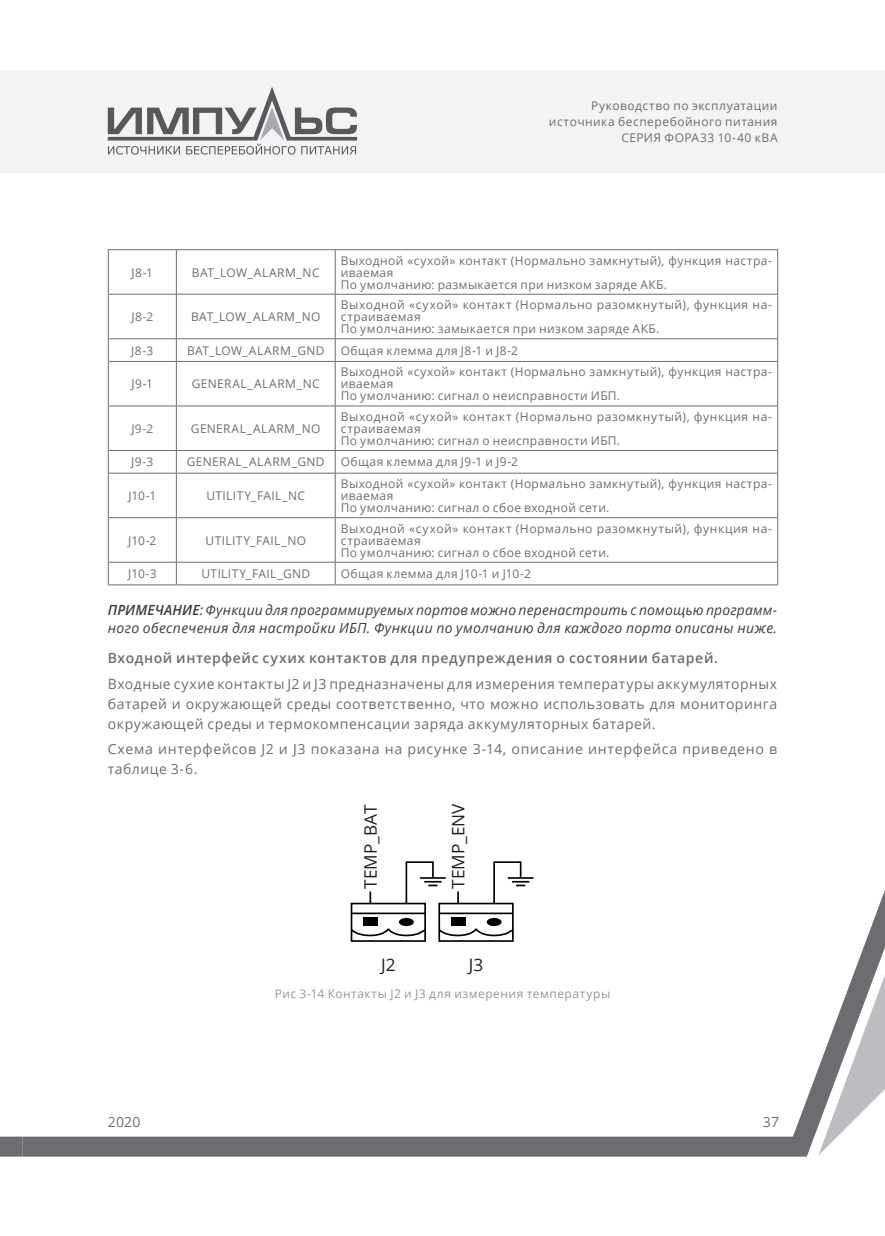
<style>
.page{position:relative;width:885px;height:1236px;background:#fff}
.page>*{position:absolute;margin:0;border:0;box-sizing:border-box;transform-origin:0 0}
.t1{font:17.2px "Open Sans";color:#231f20}
.Простой_текст{font:14px/20px "Open Sans";letter-spacing:.045em;color:#6c6d70;text-align:justify}
.Простой_текст-2{font:italic 14px/18px "Open Sans";letter-spacing:.02em;color:#3e3e3f}
.Простой_текст-3{font:600 14px "Open Sans";letter-spacing:.045em;color:#6c6d70}
.Простой_текст-4{font:12px/12px "Open Sans";letter-spacing:.035em;color:#6c6d70}
.Простой_текст-5{font:12px "Open Sans";letter-spacing:.04em;color:#939598}
.s1{font-weight:600}
</style>
<div class="page">
<svg style="left:0;top:1136px;width:3px;height:21px"></svg>
<svg style="left:3px;top:877px;width:881px;height:280px"></svg>
<hr style="left:108px;top:249px;width:68px;height:1px;background:#6c6d70">
<hr style="left:176px;top:249px;width:159px;height:1px;background:#6c6d70">
<hr style="left:176px;top:250px;width:1px;height:44px;background:#6c6d70">
<hr style="left:335px;top:249px;width:443px;height:1px;background:#6c6d70">
<hr style="left:335px;top:250px;width:1px;height:44px;background:#6c6d70">
<hr style="left:109px;top:294px;width:67px;height:1px;background:#6c6d70">
<hr style="left:176px;top:294px;width:159px;height:1px;background:#6c6d70">
<hr style="left:176px;top:294px;width:1px;height:44px;background:#6c6d70">
<hr style="left:335px;top:294px;width:442px;height:1px;background:#6c6d70">
<hr style="left:335px;top:294px;width:1px;height:44px;background:#6c6d70">
<hr style="left:109px;top:338px;width:67px;height:1px;background:#6c6d70">
<hr style="left:176px;top:338px;width:159px;height:1px;background:#6c6d70">
<svg style="left:176px;top:339px;width:1px;height:22px"></svg>
<hr style="left:335px;top:338px;width:442px;height:1px;background:#6c6d70">
<svg style="left:335px;top:339px;width:1px;height:22px"></svg>
<hr style="left:109px;top:361px;width:67px;height:1px;background:#6c6d70">
<hr style="left:176px;top:361px;width:159px;height:1px;background:#6c6d70">
<hr style="left:176px;top:362px;width:1px;height:44px;background:#6c6d70">
<hr style="left:335px;top:361px;width:442px;height:1px;background:#6c6d70">
<hr style="left:335px;top:362px;width:1px;height:44px;background:#6c6d70">
<hr style="left:109px;top:406px;width:67px;height:1px;background:#6c6d70">
<hr style="left:176px;top:406px;width:159px;height:1px;background:#6c6d70">
<hr style="left:176px;top:406px;width:1px;height:44px;background:#6c6d70">
<hr style="left:335px;top:406px;width:442px;height:1px;background:#6c6d70">
<hr style="left:335px;top:406px;width:1px;height:44px;background:#6c6d70">
<hr style="left:109px;top:450px;width:67px;height:1px;background:#6c6d70">
<hr style="left:176px;top:450px;width:159px;height:1px;background:#6c6d70">
<svg style="left:176px;top:451px;width:1px;height:22px"></svg>
<hr style="left:335px;top:450px;width:442px;height:1px;background:#6c6d70">
<svg style="left:335px;top:451px;width:1px;height:22px"></svg>
<hr style="left:109px;top:473px;width:67px;height:1px;background:#6c6d70">
<hr style="left:176px;top:473px;width:159px;height:1px;background:#6c6d70">
<hr style="left:176px;top:473px;width:1px;height:44px;background:#6c6d70">
<hr style="left:335px;top:473px;width:442px;height:1px;background:#6c6d70">
<hr style="left:335px;top:473px;width:1px;height:44px;background:#6c6d70">
<hr style="left:109px;top:517px;width:67px;height:1px;background:#6c6d70">
<hr style="left:176px;top:517px;width:159px;height:1px;background:#6c6d70">
<hr style="left:176px;top:518px;width:1px;height:44px;background:#6c6d70">
<hr style="left:335px;top:517px;width:442px;height:1px;background:#6c6d70">
<hr style="left:335px;top:518px;width:1px;height:44px;background:#6c6d70">
<hr style="left:109px;top:562px;width:67px;height:1px;background:#6c6d70">
<hr style="left:176px;top:562px;width:159px;height:1px;background:#6c6d70">
<svg style="left:176px;top:562px;width:1px;height:22px"></svg>
<hr style="left:335px;top:562px;width:442px;height:1px;background:#6c6d70">
<svg style="left:335px;top:562px;width:1px;height:22px"></svg>
<hr style="left:108px;top:250px;width:1px;height:44px;background:#6c6d70">
<hr style="left:777px;top:250px;width:1px;height:44px;background:#6c6d70">
<hr style="left:108px;top:294px;width:1px;height:45px;background:#6c6d70">
<hr style="left:777px;top:294px;width:1px;height:45px;background:#6c6d70">
<svg style="left:108px;top:339px;width:1px;height:22px"></svg>
<svg style="left:777px;top:339px;width:1px;height:22px"></svg>
<hr style="left:108px;top:361px;width:1px;height:45px;background:#6c6d70">
<hr style="left:777px;top:361px;width:1px;height:45px;background:#6c6d70">
<hr style="left:108px;top:406px;width:1px;height:44px;background:#6c6d70">
<hr style="left:777px;top:406px;width:1px;height:44px;background:#6c6d70">
<svg style="left:108px;top:450px;width:1px;height:23px"></svg>
<svg style="left:777px;top:450px;width:1px;height:23px"></svg>
<hr style="left:108px;top:473px;width:1px;height:45px;background:#6c6d70">
<hr style="left:777px;top:473px;width:1px;height:45px;background:#6c6d70">
<hr style="left:108px;top:518px;width:1px;height:44px;background:#6c6d70">
<hr style="left:777px;top:518px;width:1px;height:44px;background:#6c6d70">
<svg style="left:108px;top:562px;width:1px;height:22px"></svg>
<svg style="left:777px;top:562px;width:1px;height:22px"></svg>
<hr style="left:108px;top:584px;width:68px;height:1px;background:#6c6d70">
<hr style="left:176px;top:584px;width:159px;height:1px;background:#6c6d70">
<hr style="left:335px;top:584px;width:443px;height:1px;background:#6c6d70">
<div style="left:350px;top:903px;width:76px;height:39px;border:2px solid #000"></div>
<hr style="left:351px;top:912px;width:74px;height:2px;background:#000">
<svg style="left:350px;top:928px;width:77px;height:9px"></svg>
<div style="left:363px;top:918px;width:15px;height:8px;background:#000"></div>
<div style="left:399px;top:918px;width:15px;height:8px;background:#000;border-radius:50%"></div>
<div style="left:438px;top:903px;width:75px;height:39px;border:2px solid #000"></div>
<hr style="left:439px;top:912px;width:74px;height:2px;background:#000">
<svg style="left:437px;top:928px;width:77px;height:9px"></svg>
<div style="left:450px;top:918px;width:15px;height:8px;background:#000"></div>
<div style="left:486px;top:918px;width:15px;height:8px;background:#000;border-radius:50%"></div>
<hr style="left:420px;top:877px;width:25px;height:2px;background:#000">
<svg style="left:404px;top:861px;width:37px;height:44px"></svg>
<hr style="left:508px;top:877px;width:25px;height:2px;background:#000">
<svg style="left:492px;top:861px;width:37px;height:44px"></svg>
<svg style="left:369px;top:891px;width:2px;height:12px"></svg>
<svg style="left:457px;top:891px;width:2px;height:12px"></svg>
<div style="left:0;top:71px;width:884px;height:102px;background:#f2f3f4"></div>
<svg style="left:108px;top:87px;width:249px;height:68px"></svg>
<p class="Простой_текст-4" style="left:549px;top:98px;width:230px;line-height:16px;text-align:right">Руководство по эксплуатации источника бесперебойного питания<br>СЕРИЯ ФОРА33 10-40 кВА</p>
<p class="Простой_текст-4" style="left:131px;top:266px;width:23px">J8-1</p>
<p class="Простой_текст-4" style="left:192px;top:266px;width:129px">BAT_LOW_ALARM_NC</p>
<p class="Простой_текст-4" style="left:131px;top:310px;width:23px">J8-2</p>
<p class="Простой_текст-4" style="left:191px;top:310px;width:131px">BAT_LOW_ALARM_NO</p>
<p class="Простой_текст-4" style="left:341px;top:254px;width:432px">Выходной «сухой» контакт (Нормально замкнутый), функция настра&shy;иваемая</p>
<p class="Простой_текст-4" style="left:341px;top:278px;width:327px">По умолчанию: размыкается при низком заряде АКБ.</p>
<p class="Простой_текст-4" style="left:341px;top:298px;width:432px">Выходной «сухой» контакт (Нормально разомкнутый), функция на&shy;страиваемая</p>
<p class="Простой_текст-4" style="left:341px;top:322px;width:320px">По умолчанию: замыкается при низком заряде АКБ.</p>
<p class="Простой_текст-4" style="left:131px;top:344px;width:23px">J8-3</p>
<p class="Простой_текст-4" style="left:187px;top:344px;width:139px">BAT_LOW_ALARM_GND</p>
<p class="Простой_текст-4" style="left:341px;top:344px;width:179px">Общая клемма для J8-1 и J8-2</p>
<p class="Простой_текст-4" style="left:131px;top:378px;width:23px">J9-1</p>
<p class="Простой_текст-4" style="left:192px;top:378px;width:129px">GENERAL_ALARM_NC</p>
<p class="Простой_текст-4" style="left:341px;top:366px;width:432px">Выходной «сухой» контакт (Нормально замкнутый), функция настра&shy;иваемая</p>
<p class="Простой_текст-4" style="left:341px;top:390px;width:281px">По умолчанию: сигнал о неисправности ИБП.</p>
<p class="Простой_текст-4" style="left:131px;top:422px;width:23px">J9-2</p>
<p class="Простой_текст-4" style="left:191px;top:422px;width:131px">GENERAL_ALARM_NO</p>
<p class="Простой_текст-4" style="left:341px;top:410px;width:432px">Выходной «сухой» контакт (Нормально разомкнутый), функция на&shy;страиваемая</p>
<p class="Простой_текст-4" style="left:341px;top:434px;width:281px">По умолчанию: сигнал о неисправности ИБП.</p>
<p class="Простой_текст-4" style="left:131px;top:456px;width:23px">J9-3</p>
<p class="Простой_текст-4" style="left:187px;top:456px;width:139px">GENERAL_ALARM_GND</p>
<p class="Простой_текст-4" style="left:341px;top:456px;width:179px">Общая клемма для J9-1 и J9-2</p>
<p class="Простой_текст-4" style="left:128px;top:489px;width:29px">J10-1</p>
<p class="Простой_текст-4" style="left:206px;top:489px;width:100px">UTILITY_FAIL_NC</p>
<p class="Простой_текст-4" style="left:341px;top:477px;width:432px">Выходной «сухой» контакт (Нормально замкнутый), функция настра&shy;иваемая</p>
<p class="Простой_текст-4" style="left:341px;top:501px;width:270px">По умолчанию: сигнал о сбое входной сети.</p>
<p class="Простой_текст-4" style="left:128px;top:534px;width:30px">J10-2</p>
<p class="Простой_текст-4" style="left:205px;top:534px;width:102px">UTILITY_FAIL_NO</p>
<p class="Простой_текст-4" style="left:341px;top:522px;width:432px">Выходной «сухой» контакт (Нормально разомкнутый), функция на&shy;страиваемая</p>
<p class="Простой_текст-4" style="left:341px;top:546px;width:270px">По умолчанию: сигнал о сбое входной сети.</p>
<p class="Простой_текст-4" style="left:128px;top:567px;width:30px">J10-3</p>
<p class="Простой_текст-4" style="left:201px;top:567px;width:110px">UTILITY_FAIL_GND</p>
<p class="Простой_текст-4" style="left:341px;top:567px;width:191px">Общая клемма для J10-1 и J10-2</p>
<p class="Простой_текст-2" style="left:108px;top:600px;width:670px"><span class="s1">ПРИМЕЧАНИЕ</span>: Функции для программируемых портов можно перенастроить с помощью программ&shy;ного обеспечения для настройки ИБП. Функции по умолчанию для каждого порта описаны ниже.</p>
<p class="Простой_текст-3" style="left:108px;top:648px;width:611px">Входной интерфейс сухих контактов для предупреждения о состоянии батарей.</p>
<p class="Простой_текст" style="left:108px;top:673px;width:670px">Входные сухие контакты J2 и J3 предназначены для измерения температуры аккумуляторных батарей и окружающей среды соответственно, что можно использовать для мониторинга окружающей среды и термокомпенсации заряда аккумуляторных батарей.</p>
<p class="Простой_текст" style="left:108px;top:739px;width:670px">Схема интерфейсов J2 и J3 показана на рисунке 3-14, описание интерфейса приведено в таблице 3-6.</p>
<p class="t1" style="left:358px;top:889px;width:86px;rotate:-90deg">TEMP_BAT</p>
<p class="t1" style="left:446px;top:889px;width:87px;rotate:-90deg">TEMP_ENV</p>
<p class="t1" style="left:381px;top:952px;width:16px">J2</p>
<p class="t1" style="left:469px;top:952px;width:16px">J3</p>
<p class="Простой_текст-5" style="left:275px;top:985px;width:337px">Рис 3-14 Контакты J2 и J3 для измерения температуры</p>
<p class="Простой_текст" style="left:108px;top:1111px;width:34px">2020</p>
<p class="Простой_текст" style="left:762px;top:1111px;width:18px">37</p>
</div>
